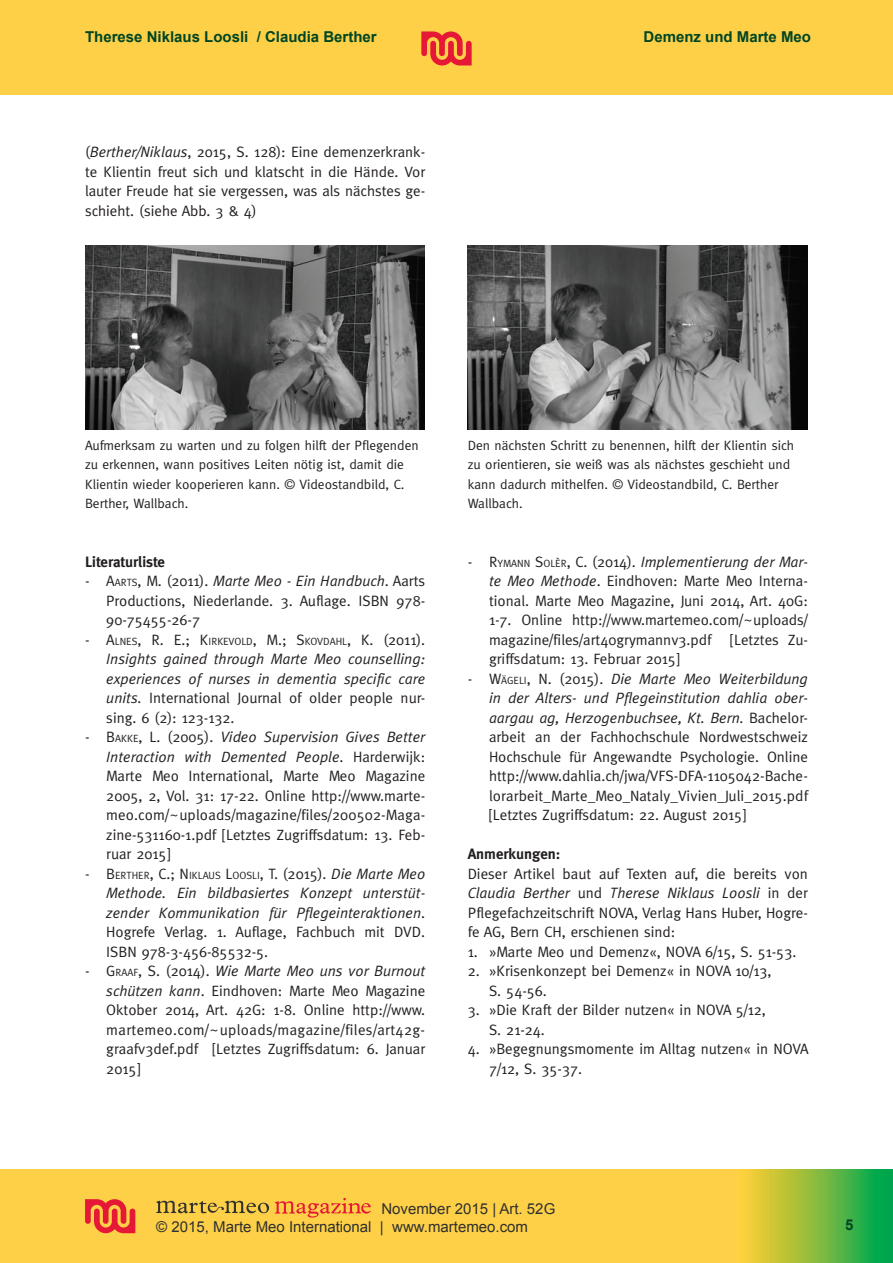
<style>
.page{position:relative;width:893px;height:1263px;background:#fff}
.page>*{position:absolute;margin:0;border:0;box-sizing:border-box;transform-origin:0 0}
.t1{font:15px/19.5px "Meta";color:#231f20;text-align:justify}
.t2{font:italic 15px/19.5px "Meta";color:#231f20;text-align:justify}
.t3{font:15px/18px "Arial";color:#2f302f}
.t4{font:700 15px "Arial";color:#004623}
.t5{font:700 15px "Meta";color:#231f20}
.t6{font:13.5px/19.5px "Meta";color:#231f20}
.t7{font:10.5px "Meta";color:#231f20}
.s1{font-style:italic}
.s2{font-style:inherit}
.s3{font-size:10.5px}
.s4{font-size:15px}
.s5{font-style:normal}
.s6{font-style:italic;font-size:15px}
</style>
<div class="page">
<div style="left:0;top:0;width:893px;height:95px;background:#fed048"></div>
<div style="left:0;top:1169px;width:893px;height:94px;background:#fed048"></div>
<svg style="left:421px;top:31px;width:51px;height:35px"></svg>
<svg style="left:742px;top:1169px;width:151px;height:94px;background:#7dba40"></svg>
<svg style="left:85px;top:1199px;width:50px;height:34px"></svg>
<svg style="left:156px;top:1201px;width:113px;height:12px"></svg>
<svg style="left:275px;top:1198px;width:96px;height:19px"></svg>
<img style="left:85px;top:246px;width:340px;height:183px">
<img style="left:468px;top:246px;width:340px;height:183px">
<p class="t4" style="left:85px;top:28px;width:293px">Therese Niklaus Loosli / Claudia Berther</p>
<p class="t1" style="left:85px;top:142px;width:342px">(<span class="s1">Berther/Niklaus</span>, 2015, S. 128): Eine demenzerkrank&shy;te Klientin freut sich und klatscht in die Hände. Vor lauter Freude hat sie vergessen, was als nächstes ge&shy;schieht. (siehe Abb. 3 &amp; 4)</p>
<p class="t4" style="left:644px;top:28px;width:169px">Demenz und Marte Meo</p>
<p class="t6" style="left:85px;top:435px;width:335px">Aufmerksam zu warten und zu folgen hilft der Pflegenden zu erkennen, wann positives Leiten nötig ist, damit die Klientin wieder kooperieren kann. © Videostandbild, C.<br>Berther, Wallbach.</p>
<p class="t6" style="left:468px;top:435px;width:328px">Den nächsten Schritt zu benennen, hilft der Klientin sich zu orientieren, sie weiß was als nächstes geschieht und kann dadurch mithelfen. © Videostandbild, C. Berther Wallbach.</p>
<p class="t5" style="left:85px;top:553px;width:82px">Literaturliste</p>
<p class="t1" style="left:106px;top:571px;width:320px;text-indent:-21px">- <span class="s2">A</span><span class="s3">ARTS</span><span class="s2">, M</span>. (2011). <span class="s1">Marte Meo - Ein Handbuch</span>. Aarts Productions, Niederlande. 3. Auflage. ISBN 978- 90-75455-26-7</p>
<p class="t7" style="left:85px;top:635px;width:342px"><span class="s4">-</span> <span class="s4">A</span>LNES<span class="s4">, R. E.; K</span>IRKEVOLD<span class="s4">, M.; S</span>KOVDAHL<span class="s4">, K</span><span class="s4">. (2011).</span></p>
<p class="t2" style="left:106px;top:649px;width:320px">Insights gained through Marte Meo counselling: experiences of nurses in dementia specific care units. <span class="s5">International Journal of older people nur&shy;sing. 6 (2): 123-132.</span></p>
<p class="t1" style="left:106px;top:727px;width:320px;text-indent:-21px">- <span class="s2">B</span><span class="s3">AKK E</span><span class="s2">, L</span>. (2005). <span class="s1">Video Supervision Gives Better Interaction with Demented People</span>. Harderwijk:<br>Marte Meo International, Marte Meo Magazine 2005, 2, Vol. 31: 17-22. Online http://www.marte&shy;meo.com/~uploads/magazine/files/200502-Maga&shy;zine-531160-1.pdf [Letztes Zugriffsdatum: 13. Feb&shy;ruar 2015]</p>
<p class="t7" style="left:85px;top:869px;width:342px"><span class="s4">-</span> <span class="s4">B</span>ERTHER<span class="s4">, C.; N</span> IKLAUS <span class="s4">L</span>OOSLI<span class="s4">, T.</span> <span class="s4">(2015).</span> <span class="s6">Die Marte Meo</span></p>
<p class="t2" style="left:106px;top:883px;width:320px">Methode. Ein bildbasiertes Konzept unterstüt&shy;zender Kommunikation für Pflegeinteraktionen<span class="s5">.<br>Hogrefe Verlag. 1. Auflage, Fachbuch mit DVD.<br>ISBN 978-3-456-85532-5.</span></p>
<p class="t1" style="left:106px;top:961px;width:320px;text-indent:-21px">- <span class="s2">G</span> <span class="s3">RAAF</span><span class="s2">, S</span>. (2014). <span class="s1">Wie Marte Meo uns vor Burnout schützen kann</span>. Eindhoven: Marte Meo Magazine Oktober 2014, Art. 42G: 1-8. Online http://www. martemeo.com/~uploads/magazine/files/art42g&shy;graafv3def.pdf [Letztes Zugriffsdatum: 6. Januar 2015]</p>
<p class="t1" style="left:489px;top:552px;width:320px;text-indent:-21px">- <span class="s2">R</span><span class="s3">YMANN</span> <span class="s2">S</span><span class="s3">OLÈR</span><span class="s2">, C</span>. (2014). <span class="s1">Implementierung der Mar&shy;te Meo Methode</span>. Eindhoven: Marte Meo Interna&shy;tional. Marte Meo Magazine, Juni 2014, Art. 40G:<br>1-7. Online http://www.martemeo.com/~uploads/ magazine/files/art40grymannv3.pdf [Letztes Zu&shy;griffsdatum: 13. Februar 2015]</p>
<p class="t1" style="left:489px;top:669px;width:320px;text-indent:-21px">- <span class="s2">W</span><span class="s3">ÄGELI</span><span class="s2">, N .</span> (2015). <span class="s1">Die Marte Meo Weiterbildung in der Alters- und Pflegeinstitution dahlia ober&shy;aargau ag, Herzogenbuchsee, Kt. Bern.</span> Bachelor&shy;arbeit an der Fachhochschule Nordwestschweiz Hochschule für Angewandte Psychologie. Online http://www.dahlia.ch/jwa/VFS-DFA-1105042-Bache&shy;lorarbeit_Marte_Meo_Nataly_Vivien_Juli_2015.pdf [Letztes Zugriffsdatum: 22. August 2015]</p>
<p class="t5" style="left:468px;top:845px;width:94px">Anmerkungen:</p>
<p class="t1" style="left:468px;top:864px;width:342px">Dieser Artikel baut auf Texten auf, die bereits von <span class="s1">Claudia Berther</span> und <span class="s1">Therese Niklaus Loosli</span> in der Pflegefachzeitschrift NOVA, Verlag Hans Huber, Hogre&shy;fe AG, Bern CH, erschienen sind:</p>
<p class="t1" style="left:468px;top:942px;width:330px">1. »Marte Meo und Demenz«, NOVA 6/15, S. 51-53.</p>
<p class="t1" style="left:489px;top:961px;width:284px;text-indent:-21px">2. »Krisenkonzept bei Demenz« in NOVA 10/13,<br>S. 54-56.</p>
<p class="t1" style="left:489px;top:1000px;width:278px;text-indent:-21px">3. »Die Kraft der Bilder nutzen« in NOVA 5/12,<br>S. 21-24.</p>
<p class="t1" style="left:489px;top:1039px;width:321px;text-indent:-21px">4. »Begegnungsmomente im Alltag nutzen« in NOVA<br>7/12, S. 35-37.</p>
<p class="t3" style="left:156px;top:1199px;width:401px;text-indent:225px">November 2015 | Art. 52G © 2015, Marte Meo International | www.martemeo.com</p>
<p class="t4" style="left:845px;top:1216px;width:10px">5</p>
</div>
